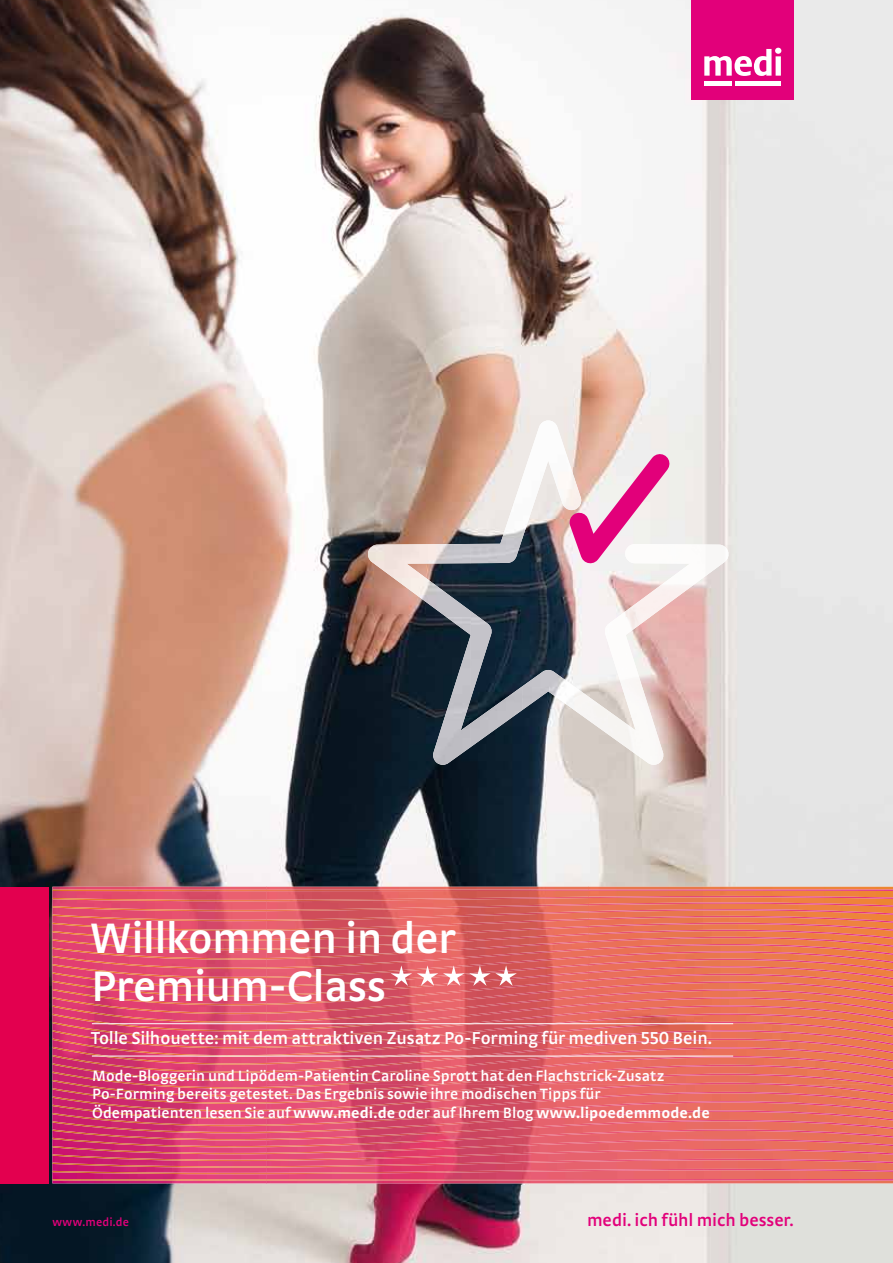
<style>
.page{position:relative;width:893px;height:1263px;background:#fff}
.page>*{position:absolute;margin:0;border:0;box-sizing:border-box;transform-origin:0 0}
.t1{font:600 44.85px/48px "medi Strada Pro";letter-spacing:-.015em;color:#fff}
.t2{font:600 18.15px "medi Strada Pro";letter-spacing:-.005em;color:#fff}
.t3{font:600 18.15px "medi Strada Pro";letter-spacing:-.01em;color:#e2007a}
.t4{font:600 15.75px/18.9px "medi Strada Pro";color:#fff}
.t5{font:600 12.15px "medi Strada Pro";letter-spacing:.015em;color:#e2007a}
.s1{font-weight:700}
</style>
<div class="page">
<img style="left:0;top:0;width:893px;height:1263px">
<div style="left:691px;top:0;width:103px;height:99px;background:#e2007a"></div>
<svg style="left:704px;top:48px;width:77px;height:28px"></svg>
<hr style="left:735px;top:81px;width:46px;height:4px;background:#fff">
<hr style="left:704px;top:81px;width:28px;height:4px;background:#fff">
<img style="left:588px;top:887px;width:305px;height:9px">
<img style="left:267px;top:887px;width:321px;height:9px">
<img style="left:52px;top:887px;width:215px;height:296px">
<img style="left:266px;top:1174px;width:627px;height:9px">
<img style="left:52px;top:889px;width:841px;height:2px">
<img style="left:52px;top:896px;width:841px;height:13px">
<img style="left:52px;top:909px;width:841px;height:7px">
<img style="left:52px;top:916px;width:841px;height:7px">
<img style="left:52px;top:923px;width:841px;height:14px">
<img style="left:52px;top:937px;width:841px;height:7px">
<img style="left:52px;top:944px;width:841px;height:22px">
<img style="left:52px;top:966px;width:841px;height:8px">
<img style="left:52px;top:974px;width:841px;height:7px">
<img style="left:52px;top:981px;width:841px;height:8px">
<img style="left:52px;top:989px;width:841px;height:94px">
<img style="left:52px;top:1083px;width:841px;height:9px">
<img style="left:52px;top:1092px;width:841px;height:57px">
<img style="left:52px;top:1101px;width:841px;height:25px">
<img style="left:52px;top:1129px;width:841px;height:18px">
<img style="left:52px;top:1149px;width:841px;height:10px">
<img style="left:52px;top:1159px;width:841px;height:15px">
<img style="left:52px;top:1179px;width:841px;height:2px">
<div style="left:0;top:887px;width:49px;height:296px;background:#e3004f"></div>
<hr style="left:92px;top:1023px;width:641px;height:1px;background:#fff">
<hr style="left:92px;top:1056px;width:641px;height:1px;background:#fff">
<svg style="left:391px;top:965px;width:126px;height:21px"></svg>
<img style="left:522px;top:420px;width:52px;height:119px">
<img style="left:574px;top:593px;width:52px;height:154px">
<img style="left:470px;top:476px;width:53px;height:271px">
<img style="left:626px;top:544px;width:103px;height:73px">
<img style="left:368px;top:544px;width:103px;height:73px">
<img style="left:626px;top:617px;width:38px;height:148px">
<img style="left:433px;top:617px;width:38px;height:148px">
<img style="left:522px;top:670px;width:52px;height:40px">
<svg style="left:555px;top:437px;width:132px;height:156px"></svg>
<h1 class="t1" style="left:90px;top:913px;width:367px">Willkommen in der<br>Premium-Class</h1>
<p class="t2" style="left:91px;top:1026px;width:623px">Tolle Silhouette: mit dem attraktiven Zusatz Po-Forming für mediven 550 Bein.</p>
<p class="t4" style="left:92px;top:1065px;width:619px">Mode-Bloggerin und Lipödem-Patientin Caroline Sprott hat den Flachstrick-Zusatz<br>Po-Forming bereits getestet. Das Ergebnis sowie ihre modischen Tipps für<br>Ödempatienten lesen Sie auf <span class="s1">www.medi.de</span> oder auf Ihrem Blog <span class="s1">www.lipoedemmode.de</span></p>
<p class="t5" style="left:52px;top:1214px;width:78px">www.medi.de</p>
<p class="t3" style="left:587px;top:1208px;width:208px">medi. ich fühl mich besser.</p>
</div>
